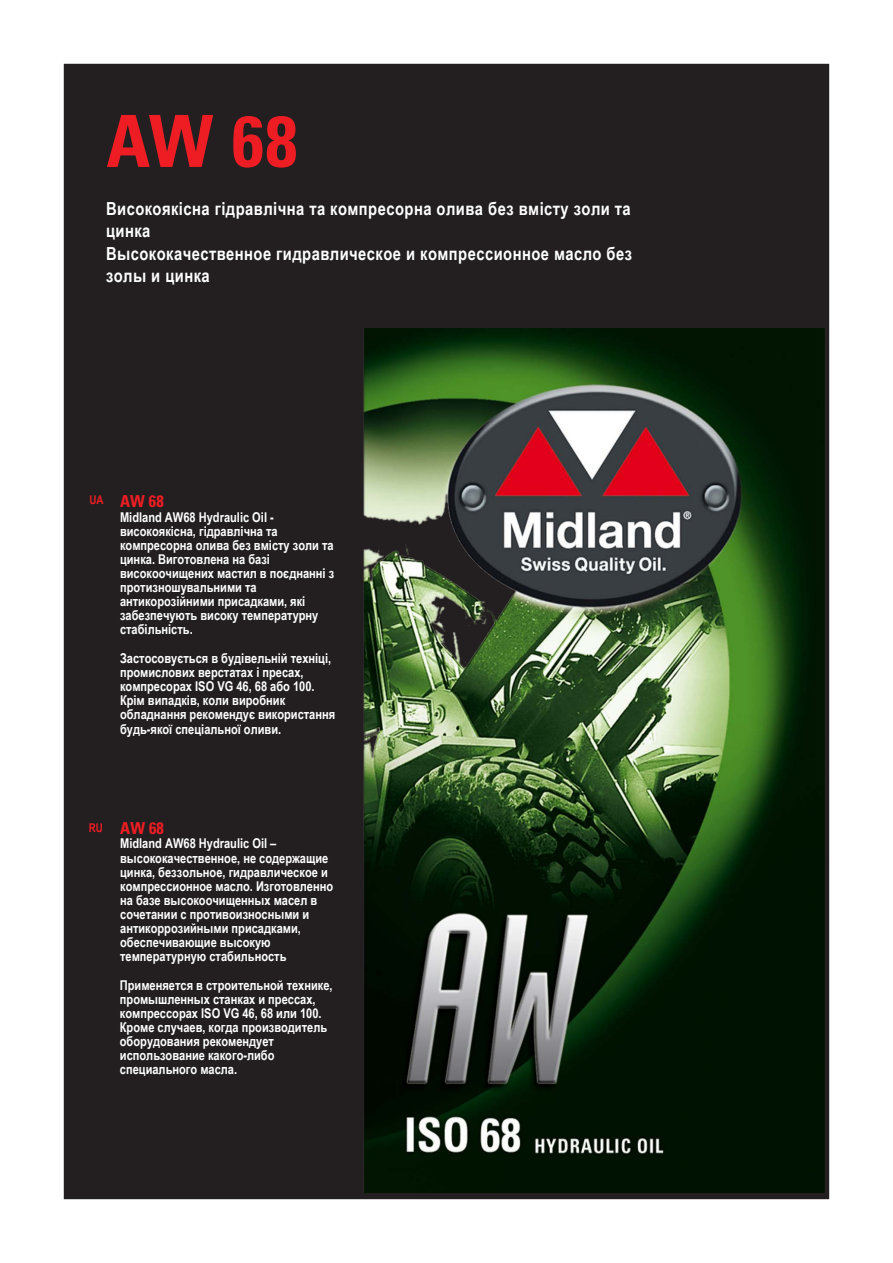
<style>
.page{position:relative;width:893px;height:1263px;background:#fff}
.page>*{position:absolute;margin:0;border:0;box-sizing:border-box;transform-origin:0 0}
.t1{font:700 condensed 72px "Univers LT Std";color:#ee1d23}
.t2{font:700 18px/22.5px "Arial Narrow";letter-spacing:.025em;color:#fff}
.t3{font:700 condensed 16.5px "Univers LT Std";letter-spacing:.01em;color:#ee1d23}
.t4{font:700 13.5px/14.1px "Arial Narrow";color:#fff}
.t5{font:700 12px "Arial Narrow";color:#ee1d23}
</style>
<div class="page">
<div style="left:65px;top:65px;width:763px;height:1133px;background:#231f20"></div>
<img style="left:363px;top:329px;width:462px;height:864px">
<h1 class="t1" style="left:106px;top:97px;width:193px">AW 68</h1>
<h2 class="t2" style="left:106px;top:196px;width:528px">Високоякісна гідравлічна та компресорна олива без вмісту золи та цинка<br>Высококачественное гидравлическое и компрессионное масло без золы и цинка</h2>
<p class="t5" style="left:90px;top:491px;width:16px">UA</p>
<p class="t3" style="left:120px;top:491px;width:45px">AW 68</p>
<p class="t4" style="left:120px;top:509px;width:216px">Midland AW68 Hydraulic Oil - високоякісна, гідравлічна та компресорна олива без вмісту золи та цинка. Виготовлена на базі високоочищених мастил в поєднанні з протизношувальними та антикорозійними присадками, які забезпечують високу температурну стабільність.</p>
<p class="t4" style="left:120px;top:650px;width:217px">Застосовується в будівельній техніці, промислових верстатах і пресах, компресорах ISO VG 46, 68 або 100.<br>Крім випадків, коли виробник обладнання рекомендує використання будь-якої спеціальної оливи.</p>
<p class="t5" style="left:89px;top:819px;width:16px">RU</p>
<p class="t3" style="left:120px;top:818px;width:45px">AW 68</p>
<p class="t4" style="left:120px;top:836px;width:214px">Midland AW68 Hydraulic Oil – высококачественное, не содержащие цинка, беззольное, гидравлическое и компрессионное масло. Изготовленно на базе высокоочищенных масел в сочетании с противоизносными и антикоррозийными присадками, обеспечивающие высокую температурную стабильность</p>
<p class="t4" style="left:120px;top:977px;width:214px">Применяется в строительной технике, промышленных станках и прессах, компрессорах ISO VG 46, 68 или 100.<br>Кроме случаев, когда производитель оборудования рекомендует использование какого-либо специального масла.</p>
</div>
